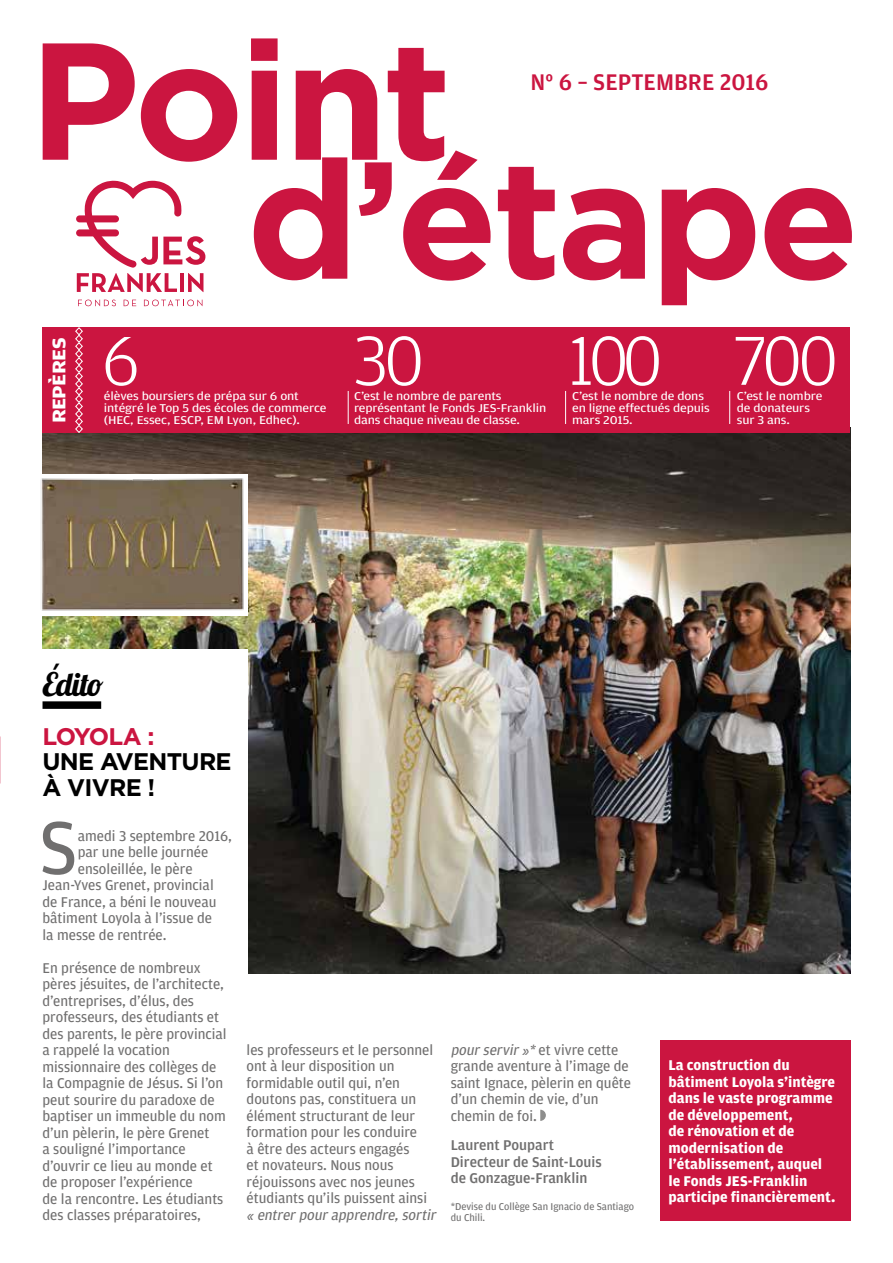
<style>
.page{position:relative;width:893px;height:1263px;background:#fff}
.page>*{position:absolute;margin:0;border:0;box-sizing:border-box;transform-origin:0 0}
.t1{font:700 166.2px/118.9px "Gotham";letter-spacing:-.03em;color:#cb1540}
.t2{font:78.9px "Amplitude";color:#706f6f}
.t3{font:300 73.5px "Amplitude";letter-spacing:-.07em;color:#fff}
.t4{font:32.4px "Lobster 1.4";letter-spacing:-.03em;color:#000}
.t5{font:700 24px/25.5px "Gotham";letter-spacing:-.03em;color:#000}
.t6{font:500 24px "Amplitude";color:#cb1540}
.t7{font:700 24px "Gotham";letter-spacing:-.07em;color:#cb1540}
.t8{font:700 19.5px "Amplitude";letter-spacing:-.03em;color:#fff;scale:1.16 1}
.t9{font:15px/16.5px "Amplitude";color:#706f6f}
.t10{font:700 15px/16.5px "Amplitude";color:#fff}
.t11{font:500 15px/16.5px "Amplitude";color:#706f6f}
.t12{font:italic 15px "Amplitude";color:#706f6f}
.t13{font:12px/12px "Amplitude";letter-spacing:-.01em;color:#fff;scale:1.16 1}
.t14{font:10.5px/10.5px "Amplitude";color:#706f6f}
.s1{font-style:italic}
</style>
<div class="page">
<img style="left:43px;top:433px;width:807px;height:541px">
<div style="left:32px;top:649px;width:215px;height:377px;background:#fff"></div>
<svg style="left:78px;top:300px;width:38px;height:6px"></svg>
<svg style="left:124px;top:300px;width:12px;height:6px"></svg>
<svg style="left:144px;top:300px;width:58px;height:6px"></svg>
<svg style="left:77px;top:181px;width:128px;height:111px"></svg>
<div style="left:76px;top:215px;width:43px;height:7px;background:#cb1540;border-radius:3px"></div>
<div style="left:76px;top:229px;width:43px;height:7px;background:#cb1540;border-radius:3px"></div>
<div style="left:43px;top:327px;width:807px;height:106px;background:#cb1540"></div>
<svg style="left:75px;top:327px;width:8px;height:106px"></svg>
<hr style="left:348px;top:391px;width:1px;height:33px;background:#fff">
<hr style="left:565px;top:391px;width:1px;height:33px;background:#fff">
<hr style="left:729px;top:391px;width:1px;height:33px;background:#fff">
<div style="left:43px;top:701px;width:58px;height:8px;background:#000"></div>
<svg style="left:540px;top:1110px;width:6px;height:11px"></svg>
<div style="left:660px;top:1040px;width:190px;height:180px;background:#cb1540"></div>
<img style="left:40px;top:474px;width:207px;height:141px">
<h1 class="t1" style="left:246px;top:37px;width:614px;text-indent:-218px">Point d’étape</h1>
<h3 class="t6" style="left:531px;top:69px;width:239px">N° 6 – SEPTEMBRE 2016</h3>
<h3 class="t8" style="left:48px;top:423px;width:75px;rotate:-90deg">REPÈRES</h3>
<h3 class="t3" style="left:102px;top:320px;width:40px">6</h3>
<p class="t13" style="left:104px;top:390px;width:193px">élèves boursiers de prépa sur 6 ont intégré le Top 5 des écoles de commerce (HEC, Essec, ESCP, EM Lyon, Edhec).</p>
<h3 class="t3" style="left:353px;top:320px;width:73px">30</h3>
<p class="t13" style="left:354px;top:390px;width:167px">C’est le nombre de parents représentant le Fonds JES-Franklin dans chaque niveau de classe.</p>
<h3 class="t3" style="left:568px;top:320px;width:97px">100</h3>
<p class="t13" style="left:572px;top:390px;width:120px">C’est le nombre de dons en ligne effectués depuis mars 2015.</p>
<h3 class="t3" style="left:733px;top:319px;width:107px">700</h3>
<p class="t13" style="left:737px;top:390px;width:75px">C’est le nombre de donateurs sur 3 ans.</p>
<h3 class="t4" style="left:43px;top:664px;width:63px">Édito</h3>
<h3 class="t7" style="left:43px;top:722px;width:114px">LOYOLA :</h3>
<h3 class="t5" style="left:43px;top:748px;width:191px">UNE AVENTURE<br>À VIVRE !</h3>
<h2 class="t2" style="left:39px;top:804px;width:40px">S</h2>
<p class="t9" style="left:78px;top:828px;width:156px">amedi 3 septembre 2016,</p>
<p class="t9" style="left:78px;top:844px;width:132px">par une belle journée</p>
<p class="t9" style="left:78px;top:861px;width:116px">ensoleillée, le père</p>
<p class="t9" style="left:43px;top:877px;width:173px">Jean-Yves Grenet, provincial</p>
<p class="t9" style="left:43px;top:894px;width:176px">de France, a béni le nouveau</p>
<p class="t9" style="left:43px;top:910px;width:171px">bâtiment Loyola à l’issue de</p>
<p class="t9" style="left:43px;top:927px;width:125px">la messe de rentrée.</p>
<p class="t9" style="left:43px;top:960px;width:186px">En présence de nombreux pères jésuites, de l’architecte, d’entreprises, d’élus, des professeurs, des étudiants et des parents, le père provincial a rappelé la vocation missionnaire des collèges de la Compagnie de Jésus. Si l’on peut sourire du paradoxe de baptiser un immeuble du nom d’un pèlerin, le père Grenet<br>a souligné l’importance d’ouvrir ce lieu au monde et de proposer l’expérience<br>de la rencontre. Les étudiants des classes préparatoires,</p>
<p class="t9" style="left:247px;top:1042px;width:188px">les professeurs et le personnel ont à leur disposition un formidable outil qui, n’en doutons pas, constituera un élément structurant de leur formation pour les conduire<br>à être des acteurs engagés<br>et novateurs. Nous nous réjouissons avec nos jeunes étudiants qu’ils puissent ainsi</p>
<p class="t12" style="left:247px;top:1206px;width:194px">« entrer pour apprendre,sortir</p>
<p class="t9" style="left:451px;top:1042px;width:182px"><span class="s1">pour servir»*</span> et vivre cette grande aventure à l’image de saint Ignace, pèlerin en quête d’un chemin de vie, d’un chemin de foi.</p>
<p class="t11" style="left:451px;top:1137px;width:152px">Laurent Poupart<br>Directeur de Saint-Louis de Gonzague-Franklin</p>
<p class="t14" style="left:451px;top:1201px;width:185px">*Devise du Collège San Ignacio de Santiago du Chili.</p>
<p class="t10" style="left:668px;top:1057px;width:168px">La construction du bâtiment Loyola s’intègre dans le vaste programme de développement,<br>de rénovation et de modernisation de l’établissement, auquel le Fonds JES-Franklin participe financièrement.</p>
</div>
